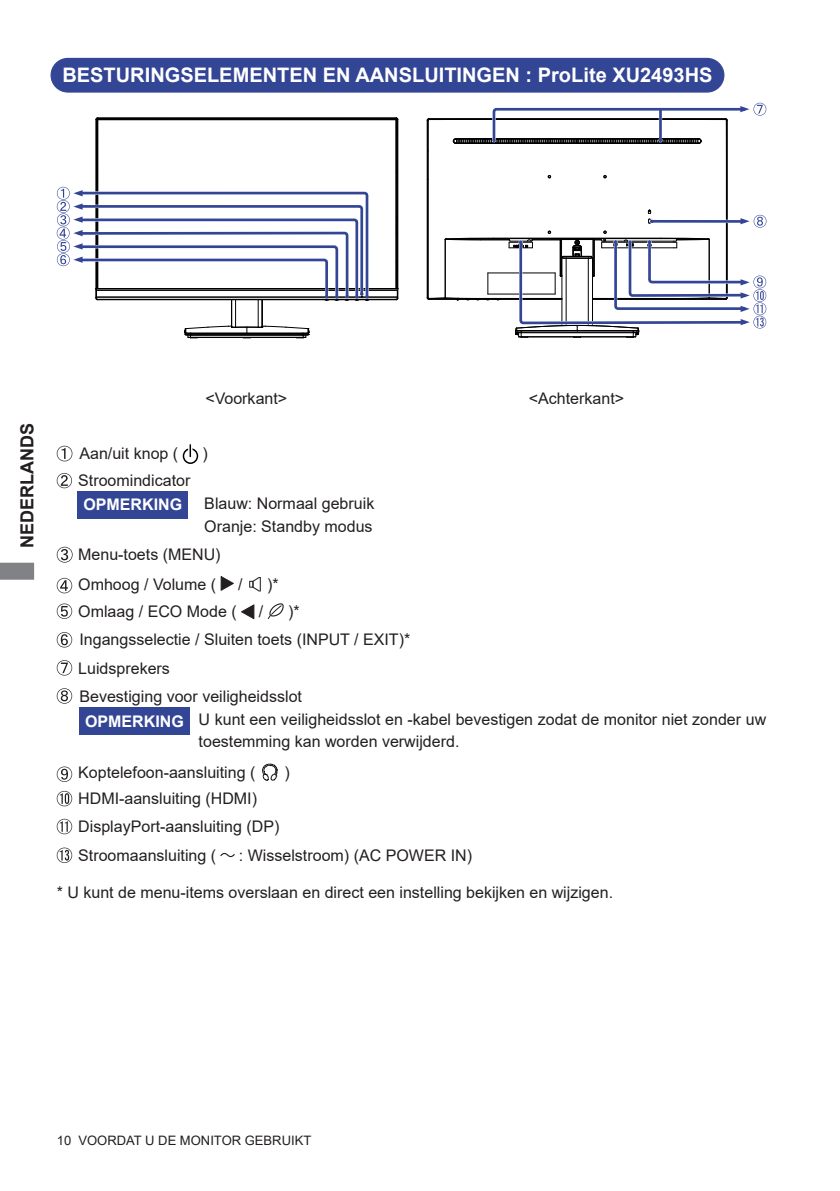
<style>
.page{position:relative;width:840px;height:1191px;background:#fff}
.page>*{position:absolute;margin:0;border:0;box-sizing:border-box;transform-origin:0 0}
.t1{font:700 20px "Arial";color:#fff}
.t2{font:700 18px "Arial";color:#231f20}
.t3{font:16px/28.4px "Arial";color:#231f20}
.t4{font:700 16px "Arial";color:#fff}
.t5{font:13px "Arial";color:#231f20}
</style>
<div class="page">
<svg style="left:0;top:562px;width:34px;height:18px"></svg>
<div style="left:51px;top:58px;width:672px;height:34px;background:#334595;border-radius:17px"></div>
<div style="left:50px;top:58px;width:674px;height:35px;border:1px solid #334595;border-radius:17px"></div>
<div style="left:78px;top:491px;width:110px;height:27px;background:#334595"></div>
<div style="left:79px;top:707px;width:110px;height:28px;background:#334595"></div>
<hr style="left:95px;top:119px;width:1px;height:169px;background:#000">
<hr style="left:96px;top:119px;width:1px;height:169px;background:#000">
<hr style="left:97px;top:120px;width:1px;height:168px;background:#000">
<hr style="left:98px;top:299px;width:298px;height:1px;background:#000">
<hr style="left:96px;top:297px;width:301px;height:1px;background:#000">
<hr style="left:96px;top:290px;width:301px;height:1px;background:#000">
<hr style="left:97px;top:288px;width:299px;height:1px;background:#000">
<hr style="left:395px;top:120px;width:1px;height:168px;background:#000">
<hr style="left:396px;top:119px;width:1px;height:169px;background:#000">
<hr style="left:397px;top:119px;width:1px;height:169px;background:#000">
<hr style="left:97px;top:119px;width:299px;height:1px;background:#000">
<hr style="left:97px;top:118px;width:299px;height:1px;background:#000">
<hr style="left:97px;top:117px;width:299px;height:1px;background:#000">
<svg style="left:395px;top:216px;width:1px;height:20px"></svg>
<svg style="left:372px;top:117px;width:26px;height:20px"></svg>
<svg style="left:95px;top:117px;width:27px;height:20px"></svg>
<svg style="left:395px;top:260px;width:3px;height:40px"></svg>
<svg style="left:57px;top:171px;width:313px;height:167px"></svg>
<hr style="left:426px;top:120px;width:1px;height:178px;background:#000">
<hr style="left:427px;top:179px;width:1px;height:119px;background:#000">
<hr style="left:725px;top:179px;width:1px;height:119px;background:#000">
<hr style="left:726px;top:120px;width:1px;height:178px;background:#000">
<svg style="left:426px;top:103px;width:339px;height:77px"></svg>
<svg style="left:426px;top:209px;width:339px;height:129px"></svg>
<svg style="left:57px;top:446px;width:15px;height:15px"></svg>
<div style="left:183px;top:448px;width:15px;height:16px;border:1px solid #000;border-radius:50%"></div>
<hr style="left:188px;top:444px;width:4px;height:13px;background:#f7f7f7">
<svg style="left:189px;top:444px;width:2px;height:13px"></svg>
<svg style="left:57px;top:473px;width:15px;height:15px"></svg>
<svg style="left:57px;top:547px;width:15px;height:15px"></svg>
<svg style="left:57px;top:578px;width:15px;height:15px"></svg>
<svg style="left:220px;top:576px;width:14px;height:15px"></svg>
<svg style="left:249px;top:577px;width:12px;height:14px"></svg>
<svg style="left:57px;top:603px;width:15px;height:16px"></svg>
<svg style="left:241px;top:604px;width:13px;height:15px"></svg>
<svg style="left:267px;top:603px;width:16px;height:16px"></svg>
<svg style="left:57px;top:632px;width:15px;height:15px"></svg>
<svg style="left:57px;top:660px;width:15px;height:15px"></svg>
<svg style="left:57px;top:688px;width:15px;height:15px"></svg>
<svg style="left:57px;top:766px;width:15px;height:16px"></svg>
<svg style="left:262px;top:763px;width:16px;height:18px"></svg>
<svg style="left:57px;top:791px;width:15px;height:15px"></svg>
<svg style="left:57px;top:819px;width:15px;height:15px"></svg>
<svg style="left:57px;top:847px;width:15px;height:16px"></svg>
<svg style="left:220px;top:853px;width:15px;height:4px"></svg>
<p class="t1" style="left:62px;top:61px;width:651px">BESTURINGSELEMENTEN EN AANSLUITINGEN : ProLite XU2493HS</p>
<p class="t2" style="left:14px;top:548px;width:126px;rotate:-90deg">NEDERLANDS</p>
<p class="t3" style="left:205px;top:384px;width:83px">&lt;Voorkant&gt;</p>
<p class="t3" style="left:528px;top:384px;width:97px">&lt;Achterkant&gt;</p>
<p class="t3" style="left:79px;top:439px;width:100px">Aan/uit knop (</p>
<p class="t3" style="left:202px;top:439px;width:7px">)</p>
<p class="t3" style="left:78px;top:466px;width:114px">Stroomindicator</p>
<p class="t3" style="left:204px;top:492px;width:171px;line-height:22.6px">Blauw: Normaal gebruik<br>Oranje: Standby modus</p>
<p class="t3" style="left:78px;top:539px;width:144px;line-height:29.6px">Menu-toets (MENU)<br>Omhoog / Volume (</p>
<p class="t4" style="left:83px;top:493px;width:100px">OPMERKING</p>
<p class="t3" style="left:238px;top:570px;width:6px">/</p>
<p class="t3" style="left:267px;top:570px;width:13px">)*</p>
<p class="t3" style="left:78px;top:597px;width:160px">Omlaag / ECO Mode (</p>
<p class="t3" style="left:259px;top:597px;width:6px">/</p>
<p class="t3" style="left:78px;top:597px;width:333px;text-indent:210px">)*<br>Ingangsselectie / Sluiten toets (INPUT / EXIT)*<br>Luidsprekers<br>Bevestiging voor veiligheidsslot</p>
<p class="t3" style="left:198px;top:707px;width:568px;line-height:22.6px">U kunt een veiligheidsslot en -kabel bevestigen zodat de monitor niet zonder uw toestemming kan worden verwijderd.</p>
<p class="t3" style="left:78px;top:757px;width:178px">Koptelefoon-aansluiting (</p>
<p class="t3" style="left:284px;top:757px;width:7px">)</p>
<p class="t3" style="left:78px;top:784px;width:202px">HDMI-aansluiting (HDMI)<br>DisplayPort-aansluiting (DP)<br>Stroomaansluiting (</p>
<p class="t4" style="left:85px;top:710px;width:100px">OPMERKING</p>
<p class="t3" style="left:239px;top:841px;width:234px">: Wisselstroom) (AC POWER IN)</p>
<p class="t3" style="left:57px;top:877px;width:557px">* U kunt de menu-items overslaan en direct een instelling bekijken en wijzigen.</p>
<p class="t5" style="left:57px;top:1131px;width:256px">10 VOORDAT U DE MONITOR GEBRUIKT</p>
</div>
